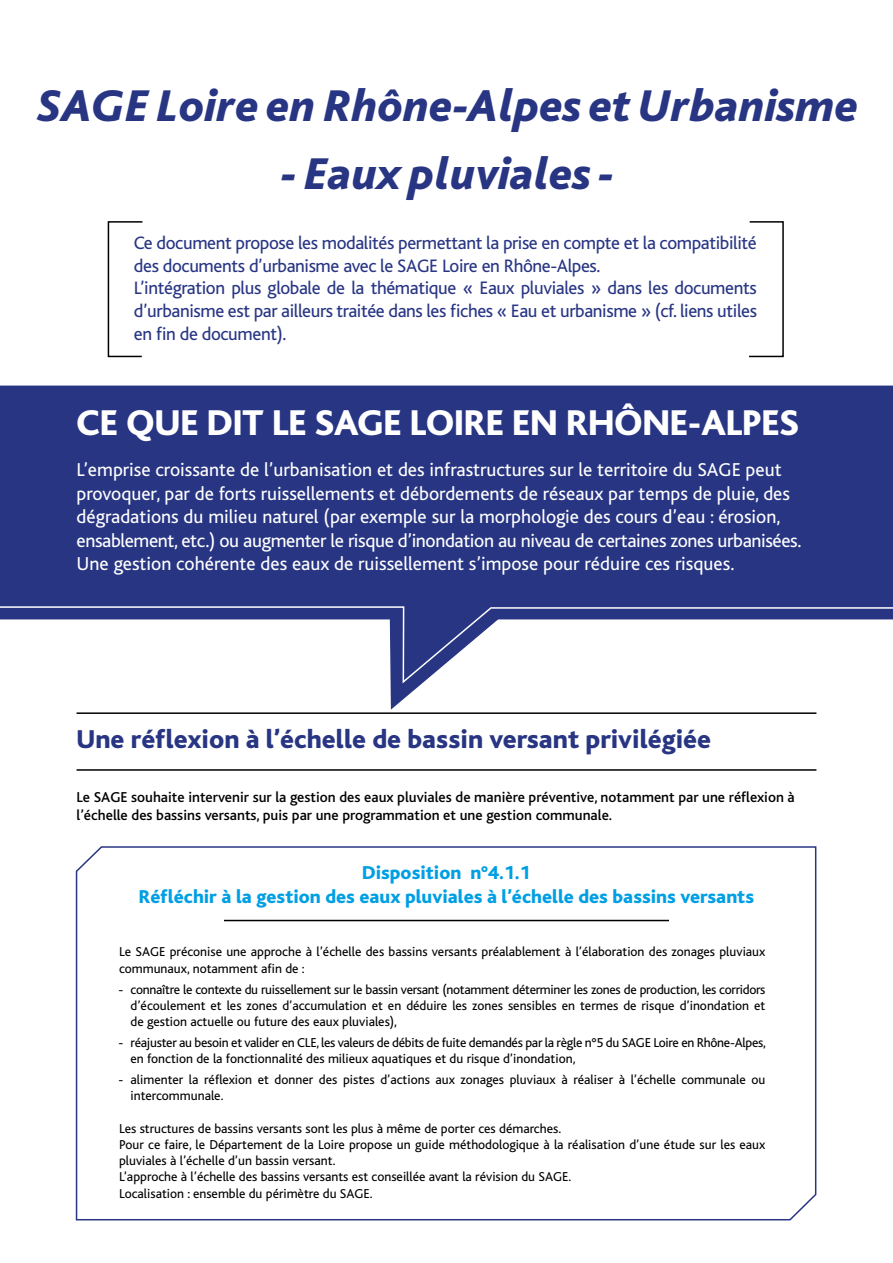
<style>
.page{position:relative;width:893px;height:1263px;background:#fff}
.page>*{position:absolute;margin:0;border:0;box-sizing:border-box;transform-origin:0 0}
.t1{font:italic 800 46.5px "Bliss 2";color:#283583}
.t2{font:800 37.5px "Bliss";letter-spacing:-.005em;color:#fff}
.t3{font:800 27px "Bliss";color:#283583}
.t4{font:19.5px/23.4px "Bliss";color:#fff}
.t5{font:800 19.5px/23.4px "Bliss";color:#009fe3;text-align:center}
.t6{font:18.9px/22.6px "Bliss";letter-spacing:-.02em;color:#283583}
.t7{font:500 15px/18px "Bliss";color:#000}
.t8{font:13.5px/16.2px "Bliss";color:#000}
.t9{font:13.5px/16.2px "Bliss";letter-spacing:-.02em;color:#000}
</style>
<div class="page">
<div style="left:0;top:386px;width:893px;height:220px;background:#283583"></div>
<hr style="left:77px;top:712px;width:739px;height:2px;background:#000">
<hr style="left:77px;top:769px;width:739px;height:2px;background:#000">
<svg style="left:107px;top:221px;width:36px;height:137px"></svg>
<svg style="left:749px;top:221px;width:35px;height:137px"></svg>
<svg style="left:389px;top:599px;width:135px;height:111px"></svg>
<svg style="left:0;top:606px;width:893px;height:79px"></svg>
<svg style="left:75px;top:846px;width:742px;height:375px"></svg>
<h1 class="t1" style="left:37px;top:77px;width:823px">SAGE Loire en Rhône-Alpes et Urbanisme</h1>
<h1 class="t1" style="left:282px;top:145px;width:334px">- Eaux pluviales -</h1>
<p class="t6" style="left:134px;top:232px;width:625px">Ce document propose les modalités permettant la prise en compte et la compatibilité des documents d’urbanisme avec le SAGE Loire en Rhône-Alpes.<br>L’intégration plus globale de la thématique « Eaux pluviales » dans les documents d’urbanisme est par ailleurs traitée dans les fiches « Eau et urbanisme » (cf. liens utiles en fin de document).</p>
<h2 class="t2" style="left:77px;top:403px;width:724px">CE QUE DIT LE SAGE LOIRE EN RHÔNE-ALPES</h2>
<p class="t4" style="left:77px;top:459px;width:726px">L’emprise croissante de l’urbanisation et des infrastructures sur le territoire du SAGE peut provoquer, par de forts ruissellements et débordements de réseaux par temps de pluie, des dégradations du milieu naturel (par exemple sur la morphologie des cours d’eau : érosion, ensablement, etc.) ou augmenter le risque d’inondation au niveau de certaines zones urbanisées.<br>Une gestion cohérente des eaux de ruissellement s’impose pour réduire ces risques.</p>
<h3 class="t3" style="left:77px;top:725px;width:636px">Une réflexion à l’échelle de bassin versant privilégiée</h3>
<p class="t7" style="left:77px;top:788px;width:720px">Le SAGE souhaite intervenir sur la gestion des eaux pluviales de manière préventive, notamment par une réflexion à l’échelle des bassins versants, puis par une programmation et une gestion communale.</p>
<h3 class="t5" style="left:139px;top:862px;width:617px">Disposition n°4.1.1<br>Réfléchir à la gestion des eaux pluviales à l’échelle des bassins versants</h3>
<p class="t8" style="left:119px;top:944px;width:648px">Le SAGE préconise une approche à l’échelle des bassins versants préalablement à l’élaboration des zonages pluviaux communaux, notamment afin de :</p>
<p class="t8" style="left:131px;top:981px;width:636px;text-align:justify;text-indent:-12px">- connaître le contexte du ruissellement sur le bassin versant (notamment déterminer les zones de production, les corridors d’écoulement et les zones d’accumulation et en déduire les zones sensibles en termes de risque d’inondation et de gestion actuelle ou future des eaux pluviales),</p>
<p class="t9" style="left:131px;top:1035px;width:637px;text-indent:-12px">- réajuster au besoin et valider en CLE, les valeurs de débits de fuite demandés par la règle n°5 du SAGE Loire en Rhône-Alpes, en fonction de la fonctionnalité des milieux aquatiques et du risque d’inondation,</p>
<p class="t8" style="left:131px;top:1072px;width:636px;text-indent:-12px">- alimenter la réflexion et donner des pistes d’actions aux zonages pluviaux à réaliser à l’échelle communale ou intercommunale.</p>
<p class="t8" style="left:119px;top:1120px;width:648px">Les structures de bassins versants sont les plus à même de porter ces démarches.<br>Pour ce faire, le Département de la Loire propose un guide méthodologique à la réalisation d’une étude sur les eaux pluviales à l’échelle d’un bassin versant.<br>L’approche à l’échelle des bassins versants est conseillée avant la révision du SAGE.<br>Localisation : ensemble du périmètre du SAGE.</p>
</div>
